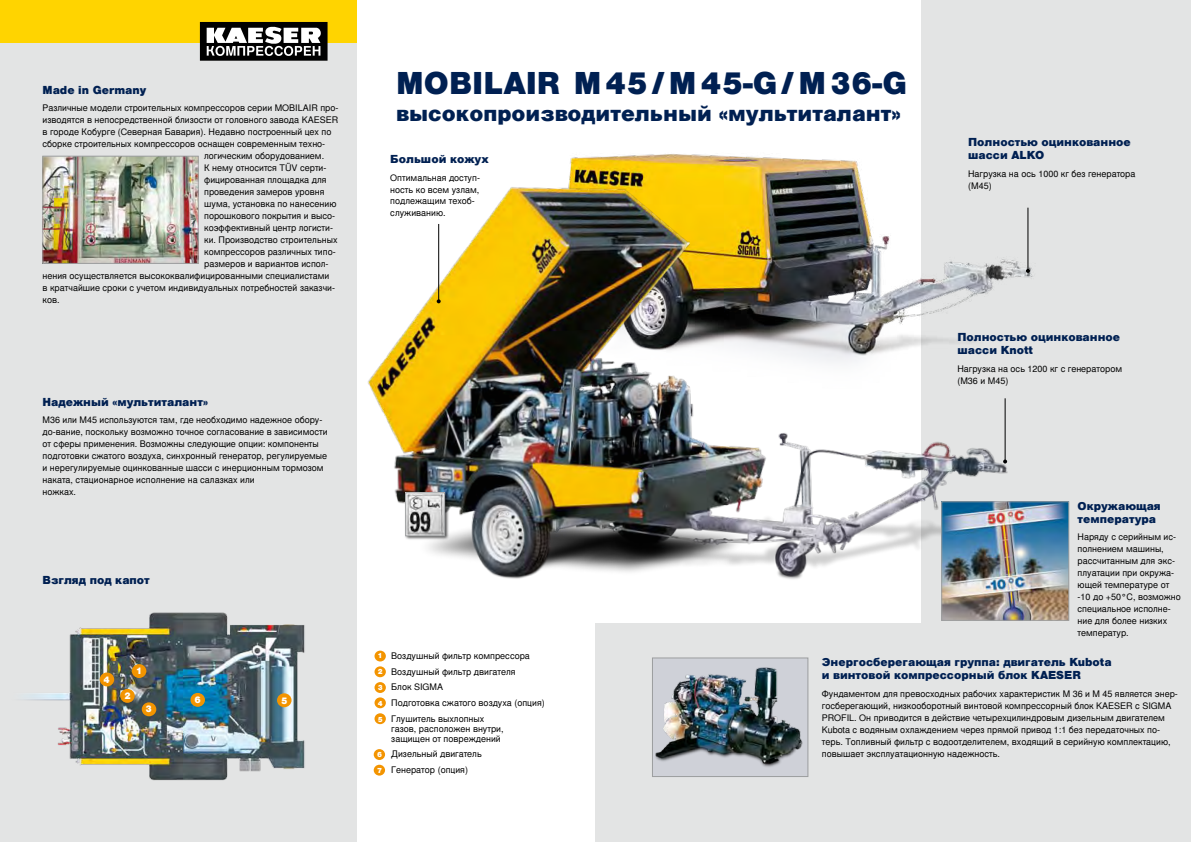
<style>
.page{position:relative;width:1191px;height:842px;background:#fff}
.page>*{position:absolute;margin:0;border:0;box-sizing:border-box;transform-origin:0 0}
.t1{font:900 30px "Nimbus San L";color:#002052}
.t2{font:900 21px "Nimbus San L";color:#002052}
.t3{font:900 11px/13px "Nimbus San L";color:#002052}
.t4{font:9px/12px "Nimbus San L";color:#000}
.t5{font:900 9px "Nimbus San L";color:#fff}
.t6{font:900 7px "Nimbus San L";color:#fff}
</style>
<div class="page">
<div style="left:921px;top:0;width:270px;height:842px;background:#e3e4e4"></div>
<div style="left:595px;top:624px;width:596px;height:218px;background:#e3e4e4"></div>
<div style="left:0;top:0;width:356px;height:842px;background:#e3e4e4"></div>
<div style="left:0;top:0;width:356px;height:43px;background:#ffd400"></div>
<svg style="left:200px;top:22px;width:127px;height:39px;background:#606060"></svg>
<div style="left:374px;top:651px;width:12px;height:10px;background:#f39400;border-radius:50%"></div>
<div style="left:374px;top:666px;width:12px;height:11px;background:#f39400;border-radius:50%"></div>
<div style="left:374px;top:682px;width:12px;height:11px;background:#f39400;border-radius:50%"></div>
<div style="left:374px;top:697px;width:12px;height:11px;background:#f39400;border-radius:50%"></div>
<div style="left:374px;top:713px;width:12px;height:11px;background:#f39400;border-radius:50%"></div>
<div style="left:374px;top:749px;width:11px;height:11px;background:#f39400;border-radius:50%"></div>
<img style="left:26px;top:612px;width:279px;height:169px">
<div style="left:374px;top:765px;width:11px;height:11px;background:#f39400;border-radius:50%"></div>
<img style="left:356px;top:139px;width:677px;height:520px">
<div style="left:120px;top:689px;width:15px;height:14px;background:#f39400;border-radius:50%"></div>
<div style="left:132px;top:664px;width:14px;height:14px;background:#f39400;border-radius:50%"></div>
<div style="left:277px;top:693px;width:14px;height:14px;background:#f39400;border-radius:50%"></div>
<div style="left:190px;top:693px;width:15px;height:14px;background:#f39400;border-radius:50%"></div>
<div style="left:142px;top:702px;width:14px;height:14px;background:#f39400;border-radius:50%"></div>
<div style="left:100px;top:672px;width:14px;height:14px;background:#f39400;border-radius:50%"></div>
<hr style="left:1027px;top:208px;width:1px;height:63px;background:#000">
<svg style="left:1026px;top:269px;width:4px;height:4px"></svg>
<hr style="left:1004px;top:398px;width:1px;height:63px;background:#000">
<svg style="left:1003px;top:459px;width:4px;height:4px"></svg>
<hr style="left:438px;top:224px;width:1px;height:77px;background:#000">
<svg style="left:437px;top:299px;width:4px;height:4px"></svg>
<div style="left:404px;top:491px;width:45px;height:49px;background:#000;opacity:.75"></div>
<img style="left:407px;top:495px;width:36px;height:39px">
<div style="left:405px;top:493px;width:40px;height:43px;border:1px solid #9c9e9f"></div>
<div style="left:652px;top:658px;width:156px;height:118px;background:#cfd1d8"></div>
<img style="left:655px;top:667px;width:148px;height:100px">
<div style="left:652px;top:658px;width:156px;height:119px;border:1px solid #9c9e9f"></div>
<img style="left:943px;top:503px;width:124px;height:116px">
<div style="left:941px;top:501px;width:128px;height:120px;border:1px solid #9c9e9f"></div>
<img style="left:45px;top:158px;width:151px;height:104px">
<div style="left:43px;top:156px;width:155px;height:108px;border:1px solid #9c9e9f"></div>
<p class="t3" style="left:43px;top:83px;width:105px">Made in Germany</p>
<p class="t4" style="left:43px;top:102px;width:297px">Различные модели строительных компрессоров серии MOBILAIR про-</p>
<p class="t4" style="left:43px;top:114px;width:297px">изводятся в непосредственной близости от головного завода KAESER</p>
<p class="t4" style="left:43px;top:126px;width:290px">в городе Кобурге (Северная Бавария). Недавно построенный цех по</p>
<p class="t4" style="left:43px;top:138px;width:284px">сборке строительных компрессоров оснащен современным техно-</p>
<p class="t4" style="left:204px;top:150px;width:121px">логическим оборудованием.</p>
<p class="t4" style="left:204px;top:162px;width:124px">К нему относится TÜV серти-</p>
<p class="t4" style="left:204px;top:174px;width:124px">фицированная площадка для</p>
<p class="t4" style="left:204px;top:186px;width:122px">проведения замеров уровня</p>
<p class="t4" style="left:204px;top:198px;width:134px">шума, установка по нанесению</p>
<p class="t4" style="left:204px;top:210px;width:133px">порошкового покрытия и высо-</p>
<p class="t4" style="left:204px;top:222px;width:130px">коэффективный центр логисти-</p>
<p class="t4" style="left:204px;top:234px;width:135px">ки. Производство строительных</p>
<p class="t4" style="left:204px;top:246px;width:133px">компрессоров различных типо-</p>
<p class="t4" style="left:204px;top:258px;width:126px">размеров и вариантов испол-</p>
<p class="t4" style="left:43px;top:270px;width:288px">нения осуществляется высококвалифицированными специалистами</p>
<p class="t4" style="left:43px;top:282px;width:294px">в кратчайшие сроки с учетом индивидуальных потребностей заказчи-</p>
<p class="t4" style="left:43px;top:294px;width:19px">ков.</p>
<p class="t3" style="left:43px;top:395px;width:167px">Надежный «мультиталант»</p>
<p class="t4" style="left:43px;top:414px;width:286px">M36 или M45 используются там, где необходимо надежное обору&shy;до-вание, поскольку возможно точное согласование в зависимости от сферы применения. Возможны следующие опции: компоненты подготовки сжатого воздуха, синхронный генератор, регулируемые и нерегулируемые оцинкованные шасси с инерционным тормозом наката, стационарное исполнение на салазках или<br>ножках.</p>
<p class="t3" style="left:43px;top:574px;width:109px">Взгляд под капот</p>
<p class="t5" style="left:104px;top:674px;width:8px">4</p>
<p class="t5" style="left:136px;top:665px;width:8px">1</p>
<p class="t5" style="left:124px;top:690px;width:8px">2</p>
<p class="t5" style="left:146px;top:703px;width:8px">3</p>
<p class="t5" style="left:194px;top:694px;width:8px">6</p>
<p class="t5" style="left:281px;top:695px;width:8px">5</p>
<h1 class="t1" style="left:396px;top:65px;width:512px">MOBILAIR M45/M45-G/M36-G</h1>
<h2 class="t2" style="left:396px;top:101px;width:506px">высокопроизводительный «мультиталант»</h2>
<p class="t3" style="left:390px;top:152px;width:100px">Большой кожух</p>
<p class="t4" style="left:390px;top:172px;width:91px">Оптимальная доступ&shy;ность ко всем узлам, подлежащим техоб&shy;служиванию.</p>
<p class="t3" style="left:968px;top:136px;width:164px">Полностью оцинкованное шасси ALKO</p>
<p class="t4" style="left:968px;top:168px;width:169px">Нагрузка на ось 1000 кг без генератора (М45)</p>
<p class="t3" style="left:957px;top:331px;width:164px">Полностью оцинкованное шасси Knott</p>
<p class="t4" style="left:957px;top:363px;width:166px">Нагрузка на ось 1200 кг с генератором (М36 и М45)</p>
<p class="t6" style="left:377px;top:651px;width:6px">1</p>
<p class="t6" style="left:378px;top:667px;width:6px">2</p>
<p class="t6" style="left:378px;top:683px;width:6px">3</p>
<p class="t6" style="left:378px;top:699px;width:6px">4</p>
<p class="t6" style="left:378px;top:714px;width:6px">5</p>
<p class="t6" style="left:377px;top:750px;width:6px">6</p>
<p class="t6" style="left:377px;top:766px;width:6px">7</p>
<p class="t4" style="left:391px;top:648px;width:155px;line-height:15.7px">Воздушный фильтр компрессора<br>Воздушный фильтр двигателя<br>Блок SIGMA<br>Подготовка сжатого воздуха (опция)<br>Глушитель выхлопных</p>
<p class="t4" style="left:391px;top:724px;width:114px;line-height:10px">газов, расположен внутри, защищен от повреждений</p>
<p class="t4" style="left:391px;top:747px;width:92px;line-height:15.7px">Дизельный двигатель<br>Генератор (опция)</p>
<p class="t3" style="left:1077px;top:499px;width:85px">Окружающая температура</p>
<p class="t4" style="left:1077px;top:531px;width:105px">Наряду с серийным ис&shy;полнением машины, рассчитанным для экс&shy;плуатации при окружа&shy;ющей температуре от -10 до +50°C, возможно специальное исполне&shy;ние для более низких температур.</p>
<p class="t3" style="left:822px;top:656px;width:291px">Энергосберегающая группа: двигатель Kubota и винтовой компрессорный блок KAESER</p>
<p class="t4" style="left:822px;top:688px;width:357px">Фундаментом для превосходных рабочих характеристик M 36 и M 45 является энер&shy;госберегающий, низкооборотный винтовой компрессорный блок KAESER с SIGMA PROFIL. Он приводится в действие четырехцилиндровым дизельным двигателем Kubota с водяным охлаждением через прямой привод 1:1 без передаточных по&shy;терь. Топливный фильтр с водоотделителем, входящий в серийную комплектацию, повышает эксплуатационную надежность.</p>
</div>
